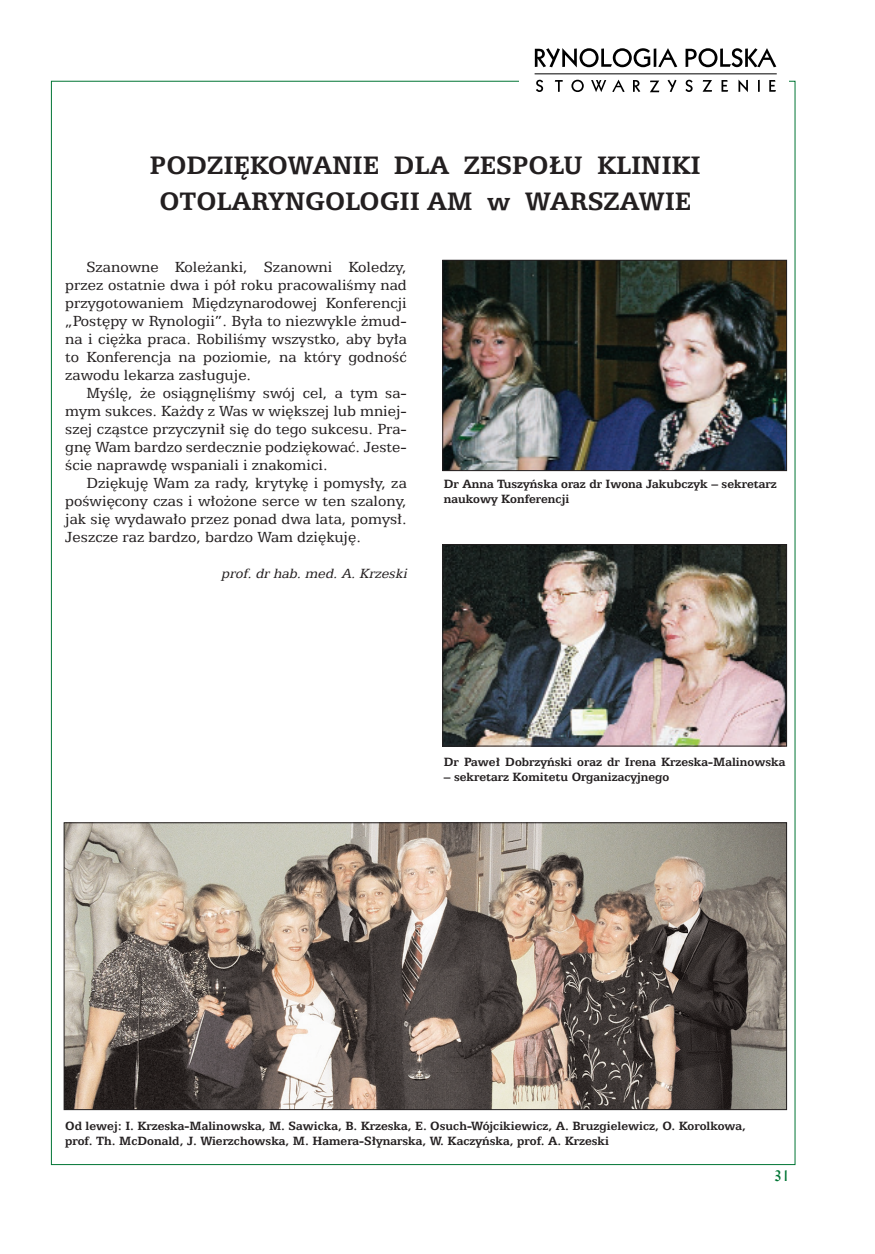
<style>
.page{position:relative;width:875px;height:1254px;background:#fff}
.page>*{position:absolute;margin:0;border:0;box-sizing:border-box;transform-origin:0 0}
.t1{font:700 28.5px/36px "Egyptian 505 PL";color:#231f20;text-align:center}
.t2{font:16.5px/18px "Egyptian 505 PL";color:#231f20;text-align:justify}
.t3{font:italic 15px "Egyptian 505 PL";color:#231f20}
.t4{font:15px "Lydian PL";color:#007534}
.t5{font:700 13.5px/15px "Egyptian 505 PL";color:#231f20}
</style>
<div class="page">
<svg style="left:535px;top:48px;width:115px;height:19px"></svg>
<hr style="left:653px;top:48px;width:3px;height:19px;background:#000">
<svg style="left:658px;top:48px;width:19px;height:19px"></svg>
<svg style="left:685px;top:48px;width:91px;height:19px"></svg>
<hr style="left:534px;top:74px;width:242px;height:1px;background:#000">
<svg style="left:536px;top:80px;width:7px;height:12px"></svg>
<svg style="left:554px;top:80px;width:8px;height:12px"></svg>
<svg style="left:571px;top:80px;width:12px;height:12px"></svg>
<svg style="left:591px;top:80px;width:15px;height:12px"></svg>
<svg style="left:612px;top:80px;width:12px;height:12px"></svg>
<svg style="left:633px;top:80px;width:7px;height:12px"></svg>
<svg style="left:650px;top:81px;width:9px;height:11px"></svg>
<svg style="left:667px;top:80px;width:9px;height:12px"></svg>
<svg style="left:685px;top:80px;width:7px;height:12px"></svg>
<svg style="left:702px;top:80px;width:10px;height:12px"></svg>
<svg style="left:721px;top:80px;width:7px;height:12px"></svg>
<svg style="left:738px;top:80px;width:9px;height:12px"></svg>
<svg style="left:758px;top:80px;width:1px;height:12px"></svg>
<svg style="left:769px;top:80px;width:7px;height:12px"></svg>
<img style="left:444px;top:262px;width:341px;height:207px">
<div style="left:442px;top:260px;width:345px;height:211px;border:1px solid #231f20"></div>
<img style="left:444px;top:546px;width:341px;height:198px">
<div style="left:442px;top:544px;width:345px;height:202px;border:1px solid #231f20"></div>
<img style="left:66px;top:824px;width:719px;height:284px">
<h1 class="t1" style="left:150px;top:146px;width:552px">PODZI¢KOWANIE DLA ZESPO¸U KLINIKI<br>OTOLARYNGOLOGII AM w WARSZAWIE</h1>
<p class="t2" style="left:65px;top:257px;width:343px;text-indent:21px">Szanowne Kole˝anki, Szanowni Koledzy, przez ostatnie dwa i pó∏ roku pracowaliÊmy nad przygotowaniem Mi´dzynarodowej Konferencji „Post´py w Rynologii”. By∏a to niezwykle ˝mud&shy;na i ci´˝ka praca. RobiliÊmy wszystko, aby by∏a to Konferencja na poziomie, na który godnoÊç zawodu lekarza zas∏uguje.</p>
<p class="t2" style="left:65px;top:383px;width:343px;text-indent:21px">MyÊl´, ˝e osiàgn´liÊmy swój cel, a tym sa&shy;mym sukces. Ka˝dy z Was w wi´kszej lub mniej&shy;szej czàstce przyczyni∏ si´ do tego sukcesu. Pra&shy;gn´ Wam bardzo serdecznie podzi´kowaç. Jeste-Êcie naprawd´ wspaniali i znakomici.</p>
<p class="t2" style="left:65px;top:473px;width:343px;text-indent:21px">Dzi´kuj´ Wam za rady, krytyk´ i pomys∏y, za poÊwi´cony czas i w∏o˝one serce w ten szalony, jak si´ wydawa∏o przez ponad dwa lata, pomys∏.<br>Jeszcze raz bardzo, bardzo Wam dzi´kuj´.</p>
<p class="t3" style="left:221px;top:564px;width:190px">prof. dr hab. med. A. Krzeski</p>
<p class="t5" style="left:444px;top:475px;width:334px">Dr Anna Tuszyƒska oraz dr Iwona Jakubczyk – sekretarz naukowy Konferencji</p>
<p class="t5" style="left:444px;top:754px;width:343px">Dr Pawe∏ Dobrzyƒski oraz dr Irena Krzeska-Malinowska</p>
<p class="t5" style="left:444px;top:769px;width:227px">– sekretarz Komitetu Organizacyjnego</p>
<p class="t5" style="left:65px;top:1117px;width:682px">Od lewej: I. Krzeska-Malinowska, M. Sawicka, B. Krzeska, E. Osuch-Wójcikiewicz, A. Bruzgielewicz, O. Korolkowa, prof. Th. McDonald, J. Wierzchowska, M. Hamera-S∏ynarska, W. Kaczyƒska, prof. A. Krzeski</p>
<p class="t4" style="left:773px;top:1171px;width:18px">31</p>
</div>
